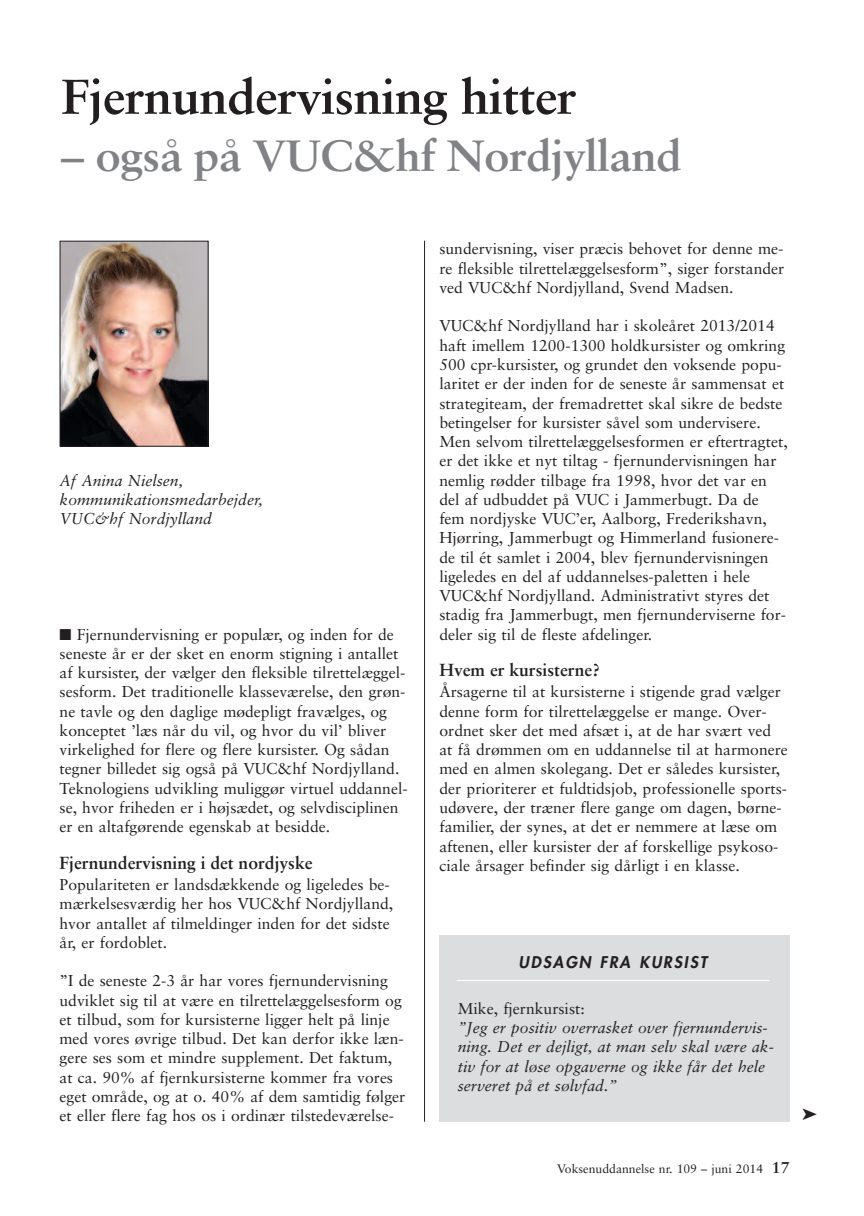
<style>
.page{position:relative;width:864px;height:1216px;background:#fff}
.page>*{position:absolute;margin:0;border:0;box-sizing:border-box;transform-origin:0 0}
.t1{font:700 49px "Sabon";letter-spacing:-.015em;color:#231f20;scale:1.05 1}
.t2{font:700 43.75px "Sabon";letter-spacing:-.015em;color:#808285;scale:1.05 1}
.t3{font:700 17.5px "Sabon";color:#231f20}
.t4{font:15.75px/19.2px "Sabon";color:#231f20}
.t5{font:italic 15.75px/19.2px "Sabon";color:#231f20}
.t6{font:italic 800 15.75px "Futura";letter-spacing:.115em;color:#231f20}
.t7{font:12.25px "Sabon";color:#231f20}
.s1{font-weight:700;font-size:15.75px}
</style>
<div class="page">
<hr style="left:424px;top:241px;width:1px;height:880px;background:#231f20">
<img style="left:62px;top:243px;width:144px;height:201px">
<div style="left:60px;top:241px;width:148px;height:205px;border:1px solid #231f20"></div>
<div style="left:439px;top:935px;width:350px;height:186px;background:#dcdddf"></div>
<hr style="left:456px;top:980px;width:313px;height:1px;background:#fff">
<h1 class="t1" style="left:61px;top:76px;width:492px">Fjernundervisning hitter</h1>
<h2 class="t2" style="left:61px;top:137px;width:592px">– også på VUC&amp;hf Nordjylland</h2>
<p class="t5" style="left:60px;top:471px;width:205px">Af Anina Nielsen, kommunikationsmedarbejder,<br>VUC&amp;hf Nordjylland</p>
<p class="t4" style="left:59px;top:625px;width:349px">■ Fjernundervisning er populær, og inden for de seneste år er der sket en enorm stigning i antallet af kursister, der vælger den fleksible tilrettelæggel&shy;sesform. Det traditionelle klasseværelse, den grøn&shy;ne tavle og den daglige mødepligt fravælges, og konceptet ’læs når du vil, og hvor du vil’ bliver virkelighed for flere og flere kursister. Og sådan tegner billedet sig også på VUC&amp;hf Nordjylland.<br>Teknologiens udvikling muliggør virtuel uddannel&shy;se, hvor friheden er i højsædet, og selvdisciplinen er en altafgørende egenskab at besidde.</p>
<p class="t3" style="left:60px;top:855px;width:254px">Fjernundervisning i det nordjyske</p>
<p class="t4" style="left:60px;top:876px;width:335px">Populariteten er landsdækkende og ligeledes be&shy;mærkelsesværdig her hos VUC&amp;hf Nordjylland, hvor antallet af tilmeldinger inden for det sidste år, er fordoblet.</p>
<p class="t4" style="left:59px;top:972px;width:347px">”I de seneste 2-3 år har vores fjernundervisning udviklet sig til at være en tilrettelæggelsesform og et tilbud, som for kursisterne ligger helt på linje med vores øvrige tilbud. Det kan derfor ikke læn&shy;gere ses som et mindre supplement. Det faktum, at ca. 90% af fjernkursisterne kommer fra vores eget område, og at o. 40% af dem samtidig følger et eller flere fag hos os i ordinær tilstedeværelse-</p>
<p class="t4" style="left:439px;top:240px;width:346px;text-align:justify">sundervisning, viser præcis behovet for denne me&shy;re fleksible tilrettelæggelsesform”, siger forstander ved VUC&amp;hf Nordjylland, Svend Madsen.</p>
<p class="t4" style="left:439px;top:317px;width:350px">VUC&amp;hf Nordjylland har i skoleåret 2013/2014 haft imellem 1200-1300 holdkursister og omkring 500 cpr-kursister, og grundet den voksende popu&shy;laritet er der inden for de seneste år sammensat et strategiteam, der fremadrettet skal sikre de bedste betingelser for kursister såvel som undervisere.<br>Men selvom tilrettelæggelsesformen er eftertragtet, er det ikke et nyt tiltag - fjernundervisningen har nemlig rødder tilbage fra 1998, hvor det var en del af udbuddet på VUC i Jammerbugt. Da de fem nordjyske VUC’er, Aalborg, Frederikshavn, Hjørring, Jammerbugt og Himmerland fusionere&shy;de til ét samlet i 2004, blev fjernundervisningen ligeledes en del af uddannelses-paletten i hele VUC&amp;hf Nordjylland. Administrativt styres det stadig fra Jammerbugt, men fjernunderviserne for&shy;deler sig til de fleste afdelinger.</p>
<p class="t3" style="left:439px;top:663px;width:162px">Hvem er kursisterne?</p>
<p class="t4" style="left:439px;top:683px;width:350px">Årsagerne til at kursisterne i stigende grad vælger denne form for tilrettelæggelse er mange. Over&shy;ordnet sker det med afsæt i, at de har svært ved at få drømmen om en uddannelse til at harmonere med en almen skolegang. Det er således kursister, der prioriterer et fuldtidsjob, professionelle sports&shy;udøvere, der træner flere gange om dagen, børne&shy;familier, der synes, at det er nemmere at læse om aftenen, eller kursister der af forskellige psykoso&shy;ciale årsager befinder sig dårligt i en klasse.</p>
<p class="t6" style="left:518px;top:954px;width:190px">UDSAGN FRA KURSIST</p>
<p class="t4" style="left:457px;top:1000px;width:128px">Mike, fjernkursist:</p>
<p class="t5" style="left:457px;top:1019px;width:317px">”Jeg er positiv overrasket over fjernundervis&shy;ning. Det er dejligt, at man selv skal være ak&shy;tiv for at løse opgaverne og ikke får det hele serveret på et sølvfad.”</p>
<p class="t7" style="left:557px;top:1163px;width:234px">Voksenuddannelse nr. 109 – juni 2014 <span class="s1">17</span></p>
</div>
